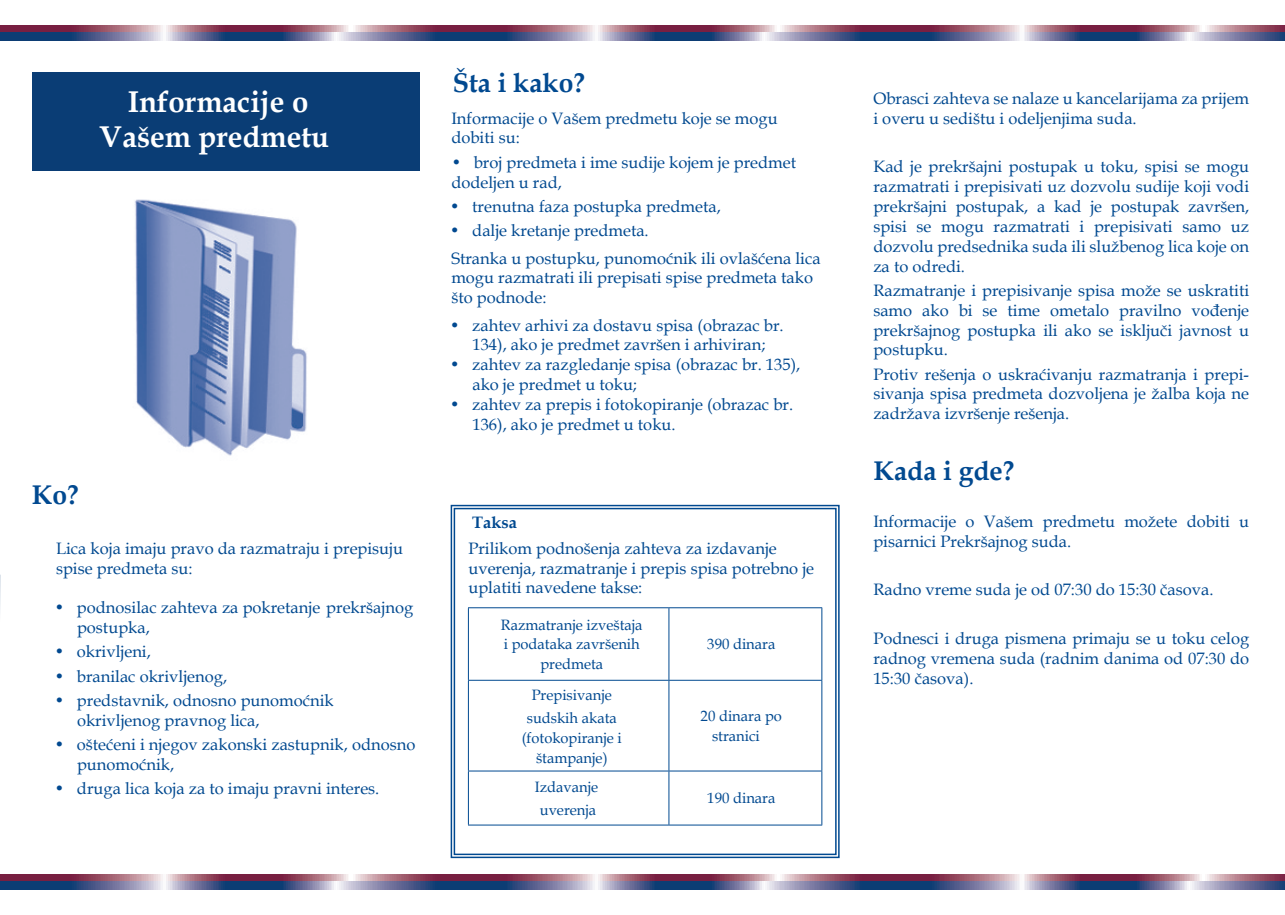
<style>
.page{position:relative;width:1285px;height:915px;background:#fff}
.page>*{position:absolute;margin:0;border:0;box-sizing:border-box;transform-origin:0 0}
.t1{font:700 30px/35.2px "Book Antiqua";color:#fff;text-align:center}
.t2{font:700 27px "Book Antiqua";color:#014990}
.t3{font:16.5px/19.8px "Book Antiqua";color:#014990}
.t4{font:700 16.5px "Book Antiqua";color:#014990}
.t5{font:15px/19.5px "Book Antiqua";color:#014990;text-align:center}
</style>
<div class="page">
<svg style="left:0;top:574px;width:1px;height:35px"></svg>
<svg style="left:861px;top:26px;width:423px;height:7px;background:#976279"></svg>
<svg style="left:861px;top:874px;width:423px;height:7px;background:#a06074"></svg>
<svg style="left:436px;top:26px;width:425px;height:7px;background:#976279"></svg>
<svg style="left:436px;top:874px;width:425px;height:7px;background:#a05f74"></svg>
<svg style="left:0;top:26px;width:436px;height:7px;background:#976279"></svg>
<svg style="left:0;top:874px;width:436px;height:7px;background:#a05f74"></svg>
<svg style="left:861px;top:33px;width:423px;height:8px;background:#5e719a"></svg>
<svg style="left:861px;top:881px;width:423px;height:8px;background:#5e719a"></svg>
<svg style="left:436px;top:33px;width:425px;height:8px;background:#5d719a"></svg>
<svg style="left:436px;top:881px;width:425px;height:8px;background:#5d719a"></svg>
<svg style="left:0;top:33px;width:436px;height:8px;background:#5d709a"></svg>
<svg style="left:0;top:881px;width:436px;height:8px;background:#5d709a"></svg>
<div style="left:32px;top:72px;width:387px;height:98px;background:#0a3d75"></div>
<svg style="left:450px;top:504px;width:390px;height:354px"></svg>
<div style="left:453px;top:507px;width:383px;height:347px;border:1px solid #014990"></div>
<hr style="left:468px;top:607px;width:200px;height:1px;background:#014990">
<hr style="left:468px;top:608px;width:1px;height:71px;background:#014990">
<hr style="left:668px;top:607px;width:154px;height:1px;background:#014990">
<hr style="left:668px;top:608px;width:1px;height:71px;background:#014990">
<hr style="left:821px;top:608px;width:1px;height:71px;background:#014990">
<hr style="left:468px;top:679px;width:200px;height:1px;background:#014990">
<hr style="left:468px;top:680px;width:1px;height:90px;background:#014990">
<hr style="left:668px;top:679px;width:154px;height:1px;background:#014990">
<hr style="left:668px;top:680px;width:1px;height:90px;background:#014990">
<hr style="left:821px;top:680px;width:1px;height:90px;background:#014990">
<hr style="left:468px;top:770px;width:200px;height:1px;background:#014990">
<hr style="left:468px;top:771px;width:1px;height:53px;background:#014990">
<hr style="left:668px;top:770px;width:154px;height:1px;background:#014990">
<hr style="left:668px;top:771px;width:1px;height:53px;background:#014990">
<hr style="left:821px;top:771px;width:1px;height:53px;background:#014990">
<hr style="left:468px;top:824px;width:200px;height:1px;background:#014990">
<hr style="left:668px;top:824px;width:154px;height:1px;background:#014990">
<img style="left:134px;top:199px;width:173px;height:257px">
<h1 class="t1" style="left:99px;top:84px;width:231px">Informacije o<br>Vašem predmetu</h1>
<h2 class="t2" style="left:32px;top:476px;width:49px">Ко?</h2>
<p class="t3" style="left:56px;top:537px;width:348px">Lica koja imaju pravo da razmatraju i prepisuju spise predmeta su:</p>
<p class="t3" style="left:77px;top:597px;width:337px;text-indent:-23px">• podnosilac zahteva za pokretanje prekršajnog postupka,</p>
<p class="t3" style="left:54px;top:641px;width:98px">• okrivljeni,</p>
<p class="t3" style="left:54px;top:665px;width:174px">• branilac okrivljenog,</p>
<p class="t3" style="left:77px;top:689px;width:258px;text-indent:-23px">• predstavnik, odnosno punomoćnik okrivljenog pravnog lica,</p>
<p class="t3" style="left:77px;top:734px;width:340px;text-indent:-23px">• oštećeni i njegov zakonski zastupnik, odnosno punomoćnik,</p>
<p class="t3" style="left:54px;top:778px;width:326px">• druga lica koja za to imaju pravni interes.</p>
<h2 class="t2" style="left:453px;top:64px;width:134px">Šta i kako?</h2>
<p class="t3" style="left:451px;top:108px;width:328px">Informacije o Vašem predmetu koje se mogu dobiti su:</p>
<p class="t3" style="left:451px;top:152px;width:346px">• broj predmeta i ime sudije kojem je predmet dodeljen u rad,</p>
<p class="t3" style="left:450px;top:196px;width:272px">• trenutna faza postupka predmeta,</p>
<p class="t3" style="left:450px;top:216px;width:372px;line-height:27.3px">• dalje kretanje predmeta.<br>Stranka u postupku, punomoćnik ili ovlašćena lica</p>
<p class="t3" style="left:451px;top:267px;width:363px">mogu razmatrati ili prepisati spise predmeta tako što podnode:</p>
<p class="t3" style="left:450px;top:314px;width:335px;text-align:center">• zahtev arhivi za dostavu spisa (obrazac br.<br>134), ako je predmet završen i arhiviran;</p>
<p class="t3" style="left:472px;top:354px;width:329px;text-indent:-23px">• zahtev za razgledanje spisa (obrazac br. 135), ako je predmet u toku;</p>
<p class="t3" style="left:472px;top:394px;width:322px;text-indent:-23px">• zahtev za prepis i fotokopiranje (obrazac br.<br>136), ako je predmet u toku.</p>
<p class="t4" style="left:472px;top:510px;width:46px">Таksa</p>
<p class="t3" style="left:468px;top:537px;width:347px">Prilikom podnošenja zahteva za izdavanje uverenja, razmatranje i prepis spisa potrebno je uplatiti navedene takse:</p>
<p class="t5" style="left:501px;top:614px;width:143px">Razmatranje izveštaja i podataka završenih predmeta</p>
<p class="t5" style="left:526px;top:682px;width:92px;line-height:23.7px">Prepisivanje sudskih akata</p>
<p class="t5" style="left:521px;top:727px;width:102px">(fotokopiranje i štampanjе)</p>
<p class="t5" style="left:707px;top:634px;width:70px">390 dinarа</p>
<p class="t5" style="left:712px;top:706px;width:71px;text-align:left;text-indent:-11px">20 dinara po stranici</p>
<p class="t5" style="left:534px;top:774px;width:65px;line-height:23.7px">Izdavanje uverenja</p>
<p class="t5" style="left:707px;top:788px;width:70px">190 dinara</p>
<p class="t3" style="left:873px;top:88px;width:377px">Obrasci zahteva se nalaze u kancelarijama za prijem i overu u sedištu i odeljenjima suda.</p>
<p class="t3" style="left:873px;top:156px;width:377px;text-align:justify">Kad je prekršajni postupak u toku, spisi se mogu razmatrati i prepisivati uz dozvolu sudije koji vodi prekršajni postupak, a kad je postupak završen, spisi se mogu razmatrati i prepisivati samo uz dozvolu predsednika suda ili službenog lica koje on za to odredi.</p>
<p class="t3" style="left:873px;top:280px;width:377px;text-align:justify">Razmatranje i prepisivanje spisa može se uskratiti samo ako bi se time ometalo pravilno vođenje prekršajnog postupka ili ako se isključi javnost u postupku.</p>
<p class="t3" style="left:873px;top:363px;width:377px;text-align:justify">Protiv rešenja o uskraćivanju razmatranja i prepi&shy;sivanja spisa predmeta dozvoljena je žalba koja ne zadržava izvršenje rešenja.</p>
<h2 class="t2" style="left:873px;top:452px;width:143px">Каda i gde?</h2>
<p class="t3" style="left:873px;top:510px;width:377px">Informacije o Vašem predmetu možete dobiti u pisarnici Prekršajnog suda.</p>
<p class="t3" style="left:873px;top:579px;width:341px">Radno vreme suda je od 07:30 do 15:30 časova.</p>
<p class="t3" style="left:873px;top:627px;width:377px;text-align:justify">Podnesci i druga pismena primaju se u toku celog radnog vremena suda (radnim danima od 07:30 do 15:30 časova).</p>
</div>
